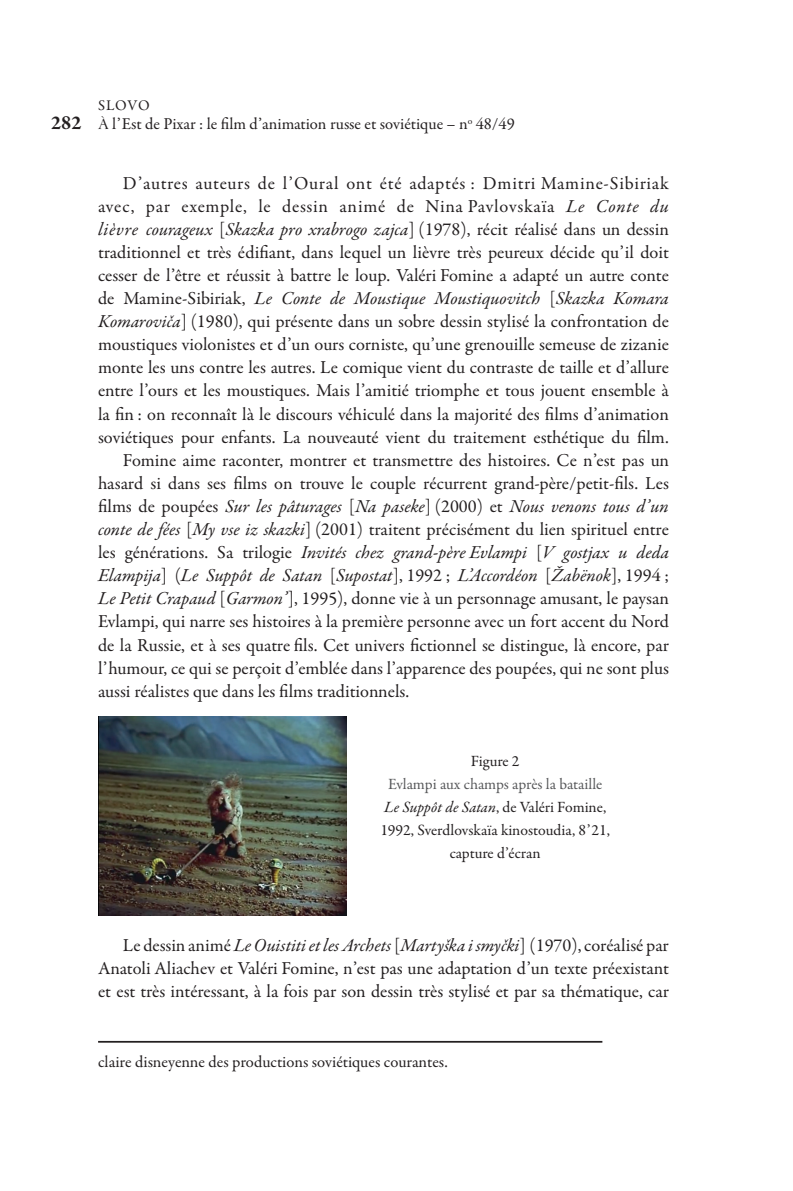
<style>
.page{position:relative;width:793px;height:1191px;background:#fff}
.page>*{position:absolute;margin:0;border:0;box-sizing:border-box;transform-origin:0 0}
.t1{font:700 20.12px "Garamond Premr Pro";color:#231f20}
.t2{font:18.38px/23.1px "Garamond Premr Pro";letter-spacing:.025em;color:#231f20;text-align:justify}
.t3{font:italic 18.38px "Garamond Premr Pro";color:#231f20}
.t4{font:16.62px "Garamond Premr Pro";color:#231f20}
.t5{font:15.75px/23.1px "Garamond Premr Pro";color:#231f20;text-align:center}
.t6{font:14.88px "Garamond Premr Pro";letter-spacing:.05em;color:#231f20}
.s1{font-family:"Garamond Premr Pro Disp"}
.s2{font-style:italic}
.s3{font-style:normal}
.s4{color:#57585a}
</style>
<div class="page">
<hr style="left:98px;top:1041px;width:504px;height:2px;background:#231f20">
<img style="left:98px;top:716px;width:248px;height:199px">
<p class="t1" style="left:51px;top:114px;width:32px">282</p>
<p class="t6" style="left:98px;top:99px;width:53px">SLOVO</p>
<p class="t4" style="left:98px;top:117px;width:418px"><span class="s1">À</span> l’Est de Pixar : le film d’animation russe et soviétique – n<sup>o</sup> 48/49</p>
<p class="t2" style="left:123px;top:173px;width:547px">D’autres auteurs de l’Oural ont été adaptés : Dmitri Mamine-Sibiriak</p>
<p class="t2" style="left:98px;top:196px;width:572px">avec, par exemple, le dessin animé de Nina Pavlovskaïa <span class="s2">Le Conte du</span></p>
<p class="t3" style="left:98px;top:221px;width:572px">lièvre courageux <span class="s3">[</span>Skazka pro xrabrogo zajca<span class="s3">] (1978), récit réalisé dans un dessin</span></p>
<p class="t2" style="left:98px;top:242px;width:572px">traditionnel et très édifiant, dans lequel un lièvre très peureux décide qu’il doit</p>
<p class="t2" style="left:98px;top:265px;width:572px">cesser de l’être et réussit à battre le loup. Valéri Fomine a adapté un autre conte</p>
<p class="t3" style="left:98px;top:291px;width:572px"><span class="s3">de Mamine-Sibiriak,</span> Le Conte de Moustique Moustiquovitch <span class="s3">[</span>Skazka Komara</p>
<p class="t2" style="left:98px;top:311px;width:572px"><span class="s2">Komaroviča</span>] (1980), qui présente dans un sobre dessin stylisé la confrontation de</p>
<p class="t2" style="left:98px;top:334px;width:572px">moustiques violonistes et d’un ours corniste, qu’une grenouille semeuse de zizanie</p>
<p class="t2" style="left:98px;top:357px;width:572px">monte les uns contre les autres. Le comique vient du contraste de taille et d’allure</p>
<p class="t2" style="left:98px;top:381px;width:572px">entre l’ours et les moustiques. Mais l’amitié triomphe et tous jouent ensemble à</p>
<p class="t2" style="left:98px;top:404px;width:572px">la fin : on reconnaît là le discours véhiculé dans la majorité des films d’animation</p>
<p class="t2" style="left:98px;top:427px;width:572px">soviétiques pour enfants. La nouveauté vient du traitement esthétique du film.</p>
<p class="t2" style="left:123px;top:450px;width:547px">Fomine aime raconter, montrer et transmettre des histoires. Ce n’est pas un</p>
<p class="t2" style="left:98px;top:473px;width:572px">hasard si dans ses films on trouve le couple récurrent grand-père/petit-fils. Les</p>
<p class="t3" style="left:98px;top:498px;width:572px"><span class="s3">films de poupées</span> Sur les pâturages <span class="s3">[</span>Na paseke<span class="s3">] (2000) et</span> Nous venons tous d’un</p>
<p class="t2" style="left:98px;top:519px;width:572px"><span class="s2">conte de fées</span> [<span class="s2">My vse iz skazki</span>] (2001) traitent précisément du lien spirituel entre</p>
<p class="t3" style="left:98px;top:545px;width:572px"><span class="s3">les générations. Sa trilogie</span> Invités chez grand-père Evlampi <span class="s3">[</span>V gostjax u deda</p>
<p class="t3" style="left:98px;top:568px;width:572px">Elampija<span class="s3">] (</span>Le Suppôt de Satan <span class="s3">[</span>Supostat<span class="s3">], 1992 ;</span> L’Accordéon <span class="s3">[</span>Žabënok<span class="s3">], 1994 ;</span></p>
<p class="t2" style="left:98px;top:588px;width:572px"><span class="s2">Le Petit Crapaud</span> [<span class="s2">Garmon’</span>], 1995), donne vie à un personnage amusant, le paysan</p>
<p class="t2" style="left:98px;top:612px;width:572px">Evlampi, qui narre ses histoires à la première personne avec un fort accent du Nord</p>
<p class="t2" style="left:98px;top:635px;width:572px">de la Russie, et à ses quatre fils. Cet univers fictionnel se distingue, là encore, par</p>
<p class="t2" style="left:98px;top:658px;width:572px">l’humour, ce qui se perçoit d’emblée dans l’apparence des poupées, qui ne sont plus</p>
<p class="t2" style="left:98px;top:681px;width:313px">aussi réalistes que dans les films traditionnels.</p>
<p class="t5" style="left:470px;top:751px;width:50px">Figure 2</p>
<p class="t5" style="left:380px;top:774px;width:231px"><span class="s4">Evlampi aux champs après la bataille<br></span><span class="s2">Le Suppôt de Satan</span>, de Valéri Fomine,<br>1992, Sverdlovskaïa kinostoudia, 8’21, capture d’écran</p>
<p class="t2" style="left:98px;top:935px;width:572px;text-indent:25px">Le dessin animé <span class="s2">Le Ouistiti et les Archets</span> [<span class="s2">Martyška i smyčki</span>] (1970), coréalisé par Anatoli Aliachev et Valéri Fomine, n’est pas une adaptation d’un texte préexistant et est très intéressant, à la fois par son dessin très stylisé et par sa thématique, car</p>
<p class="t4" style="left:98px;top:1054px;width:351px">claire disneyenne des productions soviétiques courantes.</p>
</div>
